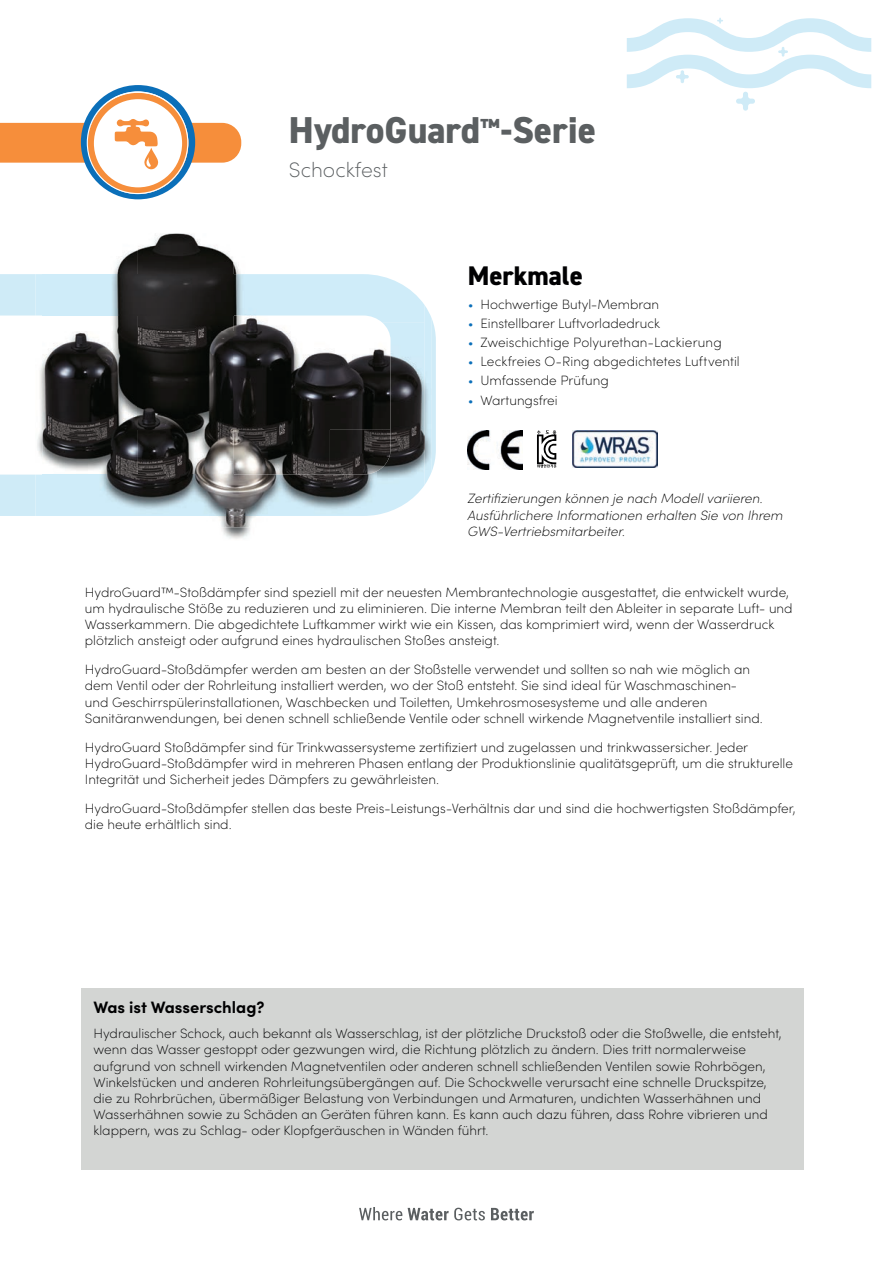
<style>
.page{position:relative;width:893px;height:1263px;background:#fff}
.page>*{position:absolute;margin:0;border:0;box-sizing:border-box;transform-origin:0 0}
.t1{font:800 37.5px "DIN2014";color:#5b5f61}
.t2{font:800 27px "DIN2014";color:#000002}
.t3{font:200 21px "Sofia Pro";color:#5b5f61}
.t4{font:700 16.5px "Sofia Pro";color:#000001}
.t5{font:200 13.5px/16.2px "Sofia Pro";color:#000001}
.t6{font:italic 200 13.5px/16.2px "Sofia Pro";color:#000001}
.s1{color:#0b6fb9}
</style>
<div class="page">
<svg style="left:359px;top:1207px;width:43px;height:13px"></svg>
<svg style="left:408px;top:1208px;width:77px;height:12px"></svg>
<svg style="left:491px;top:1208px;width:43px;height:12px"></svg>
<svg style="left:81px;top:85px;width:114px;height:114px"></svg>
<svg style="left:0;top:93px;width:241px;height:101px"></svg>
<svg style="left:627px;top:18px;width:244px;height:93px"></svg>
<svg style="left:0;top:274px;width:436px;height:242px"></svg>
<img style="left:35px;top:274px;width:397px;height:242px">
<img style="left:42px;top:233px;width:335px;height:98px">
<img style="left:42px;top:331px;width:335px;height:98px">
<img style="left:42px;top:429px;width:383px;height:98px">
<img style="left:42px;top:274px;width:191px;height:41px">
<img style="left:233px;top:274px;width:192px;height:49px">
<img style="left:377px;top:322px;width:48px;height:193px">
<img style="left:42px;top:475px;width:191px;height:41px">
<img style="left:233px;top:471px;width:144px;height:45px">
<div style="left:81px;top:988px;width:723px;height:181px;background:#d3d5d3"></div>
<img style="left:573px;top:430px;width:85px;height:38px">
<svg style="left:537px;top:430px;width:19px;height:38px"></svg>
<img style="left:468px;top:431px;width:54px;height:39px">
<h1 class="t1" style="left:289px;top:105px;width:309px">HydroGuard<sup>™</sup>-Serie</h1>
<h3 class="t3" style="left:289px;top:155px;width:100px">Schockfest</h3>
<h2 class="t2" style="left:468px;top:258px;width:117px">Merkmale</h2>
<p class="t5" style="left:468px;top:295px;width:193px"><span class="s1">•</span> Hochwertige Butyl-Membran</p>
<p class="t5" style="left:468px;top:314px;width:194px"><span class="s1">•</span> Einstellbarer Luftvorladedruck</p>
<p class="t5" style="left:468px;top:333px;width:255px"><span class="s1">•</span> Zweischichtige Polyurethan-Lackierung</p>
<p class="t5" style="left:468px;top:353px;width:274px"><span class="s1">•</span> Leckfreies O-Ring abgedichtetes Luftventil</p>
<p class="t5" style="left:468px;top:372px;width:143px"><span class="s1">•</span> Umfassende Prüfung</p>
<p class="t5" style="left:468px;top:391px;width:91px"><span class="s1">•</span> Wartungsfrei</p>
<p class="t6" style="left:468px;top:490px;width:317px">Zertifizierungen können je nach Modell variieren.<br>Ausführlichere Informationen erhalten Sie von Ihrem<br>GWS-Vertriebsmitarbeiter.</p>
<p class="t5" style="left:85px;top:583px;width:709px">HydroGuard™-Stoßdämpfer sind speziell mit der neuesten Membrantechnologie ausgestattet, die entwickelt wurde, um hydraulische Stöße zu reduzieren und zu eliminieren. Die interne Membran teilt den Ableiter in separate Luft- und Wasserkammern. Die abgedichtete Luftkammer wirkt wie ein Kissen, das komprimiert wird, wenn der Wasserdruck plötzlich ansteigt oder aufgrund eines hydraulischen Stoßes ansteigt.</p>
<p class="t5" style="left:85px;top:660px;width:679px">HydroGuard-Stoßdämpfer werden am besten an der Stoßstelle verwendet und sollten so nah wie möglich an dem Ventil oder der Rohrleitung installiert werden, wo der Stoß entsteht. Sie sind ideal für Waschmaschinen&shy;und Geschirrspülerinstallationen, Waschbecken und Toiletten, Umkehrosmosesysteme und alle anderen Sanitäranwendungen, bei denen schnell schließende Ventile oder schnell wirkende Magnetventile installiert sind.</p>
<p class="t5" style="left:85px;top:738px;width:710px">HydroGuard Stoßdämpfer sind für Trinkwassersysteme zertifiziert und zugelassen und trinkwassersicher. Jeder<br>HydroGuard-Stoßdämpfer wird in mehreren Phasen entlang der Produktionslinie qualitätsgeprüft, um die strukturelle<br>Integrität und Sicherheit jedes Dämpfers zu gewährleisten.</p>
<p class="t5" style="left:85px;top:799px;width:712px">HydroGuard-Stoßdämpfer stellen das beste Preis-Leistungs-Verhältnis dar und sind die hochwertigsten Stoßdämpfer, die heute erhältlich sind.</p>
<p class="t4" style="left:94px;top:994px;width:173px">Was ist Wasserschlag?</p>
<p class="t5" style="left:94px;top:1025px;width:690px">Hydraulischer Schock, auch bekannt als Wasserschlag, ist der plötzliche Druckstoß oder die Stoßwelle, die entsteht, wenn das Wasser gestoppt oder gezwungen wird, die Richtung plötzlich zu ändern. Dies tritt normalerweise aufgrund von schnell wirkenden Magnetventilen oder anderen schnell schließenden Ventilen sowie Rohrbögen, Winkelstücken und anderen Rohrleitungsübergängen auf. Die Schockwelle verursacht eine schnelle Druckspitze, die zu Rohrbrüchen, übermäßiger Belastung von Verbindungen und Armaturen, undichten Wasserhähnen und Wasserhähnen sowie zu Schäden an Geräten führen kann. Es kann auch dazu führen, dass Rohre vibrieren und klappern, was zu Schlag- oder Klopfgeräuschen in Wänden führt.</p>
</div>
